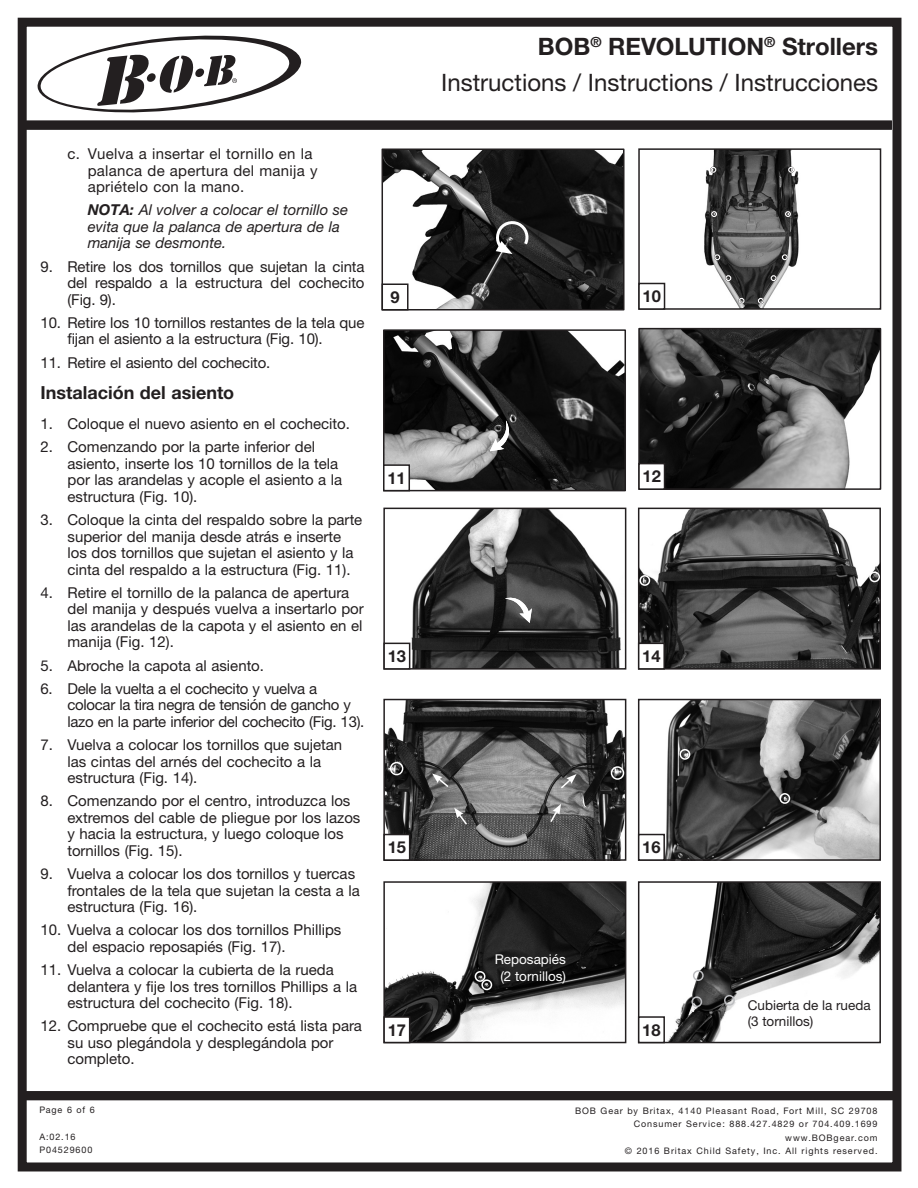
<style>
.page{position:relative;width:918px;height:1188px;background:#fff}
.page>*{position:absolute;margin:0;border:0;box-sizing:border-box;transform-origin:0 0}
.t1{font:24px/35.5px "Helvetica Neue LTW1 G";color:#231f20;text-align:right}
.Body_Header{font:700 18px "Helvetica Neue LTW1 G";color:#231f20}
.t2{font:700 16.5px "Helvetica Neue LTW1 G";color:#231f20}
.t3{font:15px/16.5px "Helvetica Neue LTW1 G";color:#231f20}
.t4{font:15px/16.5px "Helvetica Neue LTW1 G";letter-spacing:-.02em;color:#231f20}
.Numbered_List{font:italic 15px/16.5px "Helvetica Neue LTW1 G";color:#231f20}
.t5{font:15px/16.5px "Helvetica Neue LTW1 G";letter-spacing:.02em;color:#231f20}
.t6{font:13.5px "Helvetica Neue LTW1 G";color:#231f20}
.t7{font:13.5px "Helvetica Neue LTW1 G";color:#fff}
.t8{font:9px/13.5px "Helvetica Neue LTW1 G";letter-spacing:.1em;color:#231f20}
.s1{font-weight:700}
</style>
<div class="page">
<svg style="left:37px;top:35px;width:265px;height:78px"></svg>
<div style="left:22px;top:1091px;width:874px;height:9px;background:#231f20"></div>
<div style="left:21px;top:121px;width:871px;height:9px;background:#231f20"></div>
<div style="left:18px;top:18px;width:883px;height:1153px;border:9px solid #231f20"></div>
<img style="left:385px;top:151px;width:237px;height:156px">
<div style="left:382px;top:148px;width:243px;height:162px;border:2px solid #231f20"></div>
<div style="left:382px;top:284px;width:26px;height:26px;background:#fff"></div>
<div style="left:382px;top:284px;width:27px;height:26px;border:2px solid #231f20"></div>
<img style="left:386px;top:332px;width:237px;height:156px">
<div style="left:383px;top:329px;width:243px;height:162px;border:2px solid #231f20"></div>
<div style="left:384px;top:465px;width:25px;height:26px;background:#fff"></div>
<div style="left:383px;top:464px;width:27px;height:27px;border:2px solid #231f20"></div>
<img style="left:641px;top:331px;width:237px;height:156px">
<div style="left:638px;top:328px;width:243px;height:162px;border:2px solid #231f20"></div>
<div style="left:639px;top:464px;width:26px;height:25px;background:#fff"></div>
<div style="left:638px;top:463px;width:27px;height:27px;border:2px solid #231f20"></div>
<img style="left:386px;top:511px;width:235px;height:156px">
<div style="left:383px;top:508px;width:243px;height:162px;border:2px solid #231f20"></div>
<div style="left:384px;top:643px;width:26px;height:26px;background:#fff"></div>
<div style="left:383px;top:643px;width:27px;height:27px;border:2px solid #231f20"></div>
<svg style="left:505px;top:598px;width:27px;height:25px"></svg>
<img style="left:641px;top:511px;width:237px;height:156px">
<div style="left:638px;top:508px;width:243px;height:162px;border:2px solid #231f20"></div>
<div style="left:639px;top:643px;width:25px;height:26px;background:#fff"></div>
<div style="left:638px;top:643px;width:27px;height:27px;border:2px solid #231f20"></div>
<div style="left:639px;top:575px;width:11px;height:11px;border:2px solid #fff;border-radius:50%"></div>
<div style="left:869px;top:571px;width:11px;height:11px;border:2px solid #fff;border-radius:50%"></div>
<img style="left:386px;top:702px;width:237px;height:156px">
<div style="left:383px;top:699px;width:243px;height:162px;border:2px solid #231f20"></div>
<div style="left:384px;top:835px;width:26px;height:25px;background:#fff"></div>
<div style="left:383px;top:834px;width:27px;height:27px;border:2px solid #231f20"></div>
<svg style="left:559px;top:774px;width:18px;height:16px"></svg>
<svg style="left:549px;top:804px;width:12px;height:20px"></svg>
<svg style="left:454px;top:808px;width:15px;height:18px"></svg>
<svg style="left:432px;top:773px;width:18px;height:16px"></svg>
<div style="left:390px;top:762px;width:13px;height:13px;border:2px solid #fff;border-radius:50%"></div>
<div style="left:611px;top:766px;width:13px;height:14px;border:2px solid #fff;border-radius:50%"></div>
<img style="left:641px;top:702px;width:237px;height:156px">
<div style="left:638px;top:699px;width:243px;height:162px;border:2px solid #231f20"></div>
<div style="left:639px;top:835px;width:25px;height:25px;background:#fff"></div>
<div style="left:638px;top:834px;width:27px;height:27px;border:2px solid #231f20"></div>
<div style="left:779px;top:793px;width:11px;height:11px;border:2px solid #fff;border-radius:50%"></div>
<div style="left:680px;top:749px;width:10px;height:11px;border:2px solid #fff;border-radius:50%"></div>
<img style="left:386px;top:884px;width:237px;height:156px">
<div style="left:383px;top:881px;width:243px;height:162px;border:2px solid #231f20"></div>
<div style="left:384px;top:1017px;width:26px;height:26px;background:#fff"></div>
<div style="left:383px;top:1016px;width:27px;height:27px;border:2px solid #231f20"></div>
<div style="left:481px;top:979px;width:11px;height:11px;border:2px solid #fff;border-radius:50%"></div>
<div style="left:475px;top:971px;width:10px;height:11px;border:2px solid #fff;border-radius:50%"></div>
<img style="left:669px;top:884px;width:209px;height:156px">
<div style="left:638px;top:881px;width:243px;height:162px;border:2px solid #231f20"></div>
<div style="left:638px;top:1016px;width:27px;height:27px;border:2px solid #231f20"></div>
<div style="left:693px;top:970px;width:11px;height:11px;border:2px solid #bcbdc0;border-radius:50%"></div>
<div style="left:691px;top:996px;width:11px;height:11px;border:2px solid #bcbdc0;border-radius:50%"></div>
<div style="left:724px;top:995px;width:11px;height:11px;border:2px solid #bcbdc0;border-radius:50%"></div>
<img style="left:704px;top:151px;width:95px;height:156px">
<div style="left:638px;top:148px;width:243px;height:162px;border:2px solid #231f20"></div>
<div style="left:638px;top:283px;width:27px;height:27px;border:2px solid #231f20"></div>
<div style="left:710px;top:167px;width:7px;height:6px;border:2px solid #231f20;border-radius:50%"></div>
<svg style="left:710px;top:167px;width:6px;height:6px"></svg>
<svg style="left:788px;top:167px;width:6px;height:6px"></svg>
<svg style="left:785px;top:211px;width:6px;height:6px"></svg>
<svg style="left:711px;top:211px;width:6px;height:6px"></svg>
<svg style="left:782px;top:254px;width:6px;height:6px"></svg>
<svg style="left:714px;top:254px;width:6px;height:6px"></svg>
<div style="left:738px;top:298px;width:7px;height:6px;border:2px solid #231f20;border-radius:50%"></div>
<svg style="left:739px;top:298px;width:6px;height:6px"></svg>
<svg style="left:758px;top:298px;width:6px;height:6px"></svg>
<div style="left:770px;top:275px;width:7px;height:6px;border:2px solid #231f20;border-radius:50%"></div>
<svg style="left:771px;top:275px;width:6px;height:6px"></svg>
<div style="left:725px;top:275px;width:7px;height:6px;border:2px solid #231f20;border-radius:50%"></div>
<svg style="left:725px;top:275px;width:6px;height:6px"></svg>
<svg style="left:496px;top:220px;width:34px;height:34px"></svg>
<svg style="left:483px;top:420px;width:32px;height:33px"></svg>
<p class="t5" style="left:88px;top:146px;width:231px;text-indent:-20px">c. Vuelva a insertar el tornillo en la palanca de apertura del manija y apriételo con la mano.</p>
<p class="Numbered_List" style="left:88px;top:202px;width:262px"><span class="s1">NOTA:</span> Al volver a colocar el tornillo se evita que la palanca de apertura de la manija se desmonte.</p>
<p class="t3" style="left:68px;top:258px;width:299px;text-align:justify;text-indent:-27px">9. Retire los dos tornillos que sujetan la cinta del respaldo a la estructura del cochecito (Fig. 9).</p>
<p class="t3" style="left:68px;top:314px;width:299px;text-indent:-27px">10. Retire los 10 tornillos restantes de la tela que fijan el asiento a la estructura (Fig. 10).</p>
<p class="t3" style="left:40px;top:354px;width:231px">11. Retire el asiento del cochecito.</p>
<p class="Body_Header" style="left:40px;top:382px;width:195px">Instalación del asiento</p>
<p class="t3" style="left:40px;top:416px;width:311px">1. Coloque el nuevo asiento en el cochecito.</p>
<p class="t3" style="left:68px;top:439px;width:276px;text-indent:-27px">2. Comenzando por la parte inferior del asiento, inserte los 10 tornillos de la tela por las arandelas y acople el asiento a la estructura (Fig. 10).</p>
<p class="t3" style="left:68px;top:512px;width:296px;text-indent:-27px">3. Coloque la cinta del respaldo sobre la parte superior del manija desde atrás e inserte los dos tornillos que sujetan el asiento y la cinta del respaldo a la estructura (Fig. 11).</p>
<p class="t3" style="left:68px;top:584px;width:298px;text-indent:-27px">4. Retire el tornillo de la palanca de apertura del manija y después vuelva a insertarlo por las arandelas de la capota y el asiento en el manija (Fig. 12).</p>
<p class="t3" style="left:40px;top:657px;width:225px">5. Abroche la capota al asiento.</p>
<p class="t4" style="left:68px;top:680px;width:298px;text-indent:-27px">6. Dele la vuelta a el cochecito y vuelva a colocar la tira negra de tensión de gancho y lazo en la parte inferior del cochecito (Fig. 13).</p>
<p class="t3" style="left:68px;top:737px;width:276px;text-indent:-27px">7. Vuelva a colocar los tornillos que sujetan las cintas del arnés del cochecito a la estructura (Fig. 14).</p>
<p class="t3" style="left:68px;top:793px;width:294px;text-indent:-27px">8. Comenzando por el centro, introduzca los extremos del cable de pliegue por los lazos y hacia la estructura, y luego coloque los tornillos (Fig. 15).</p>
<p class="t3" style="left:68px;top:866px;width:294px;text-indent:-27px">9. Vuelva a colocar los dos tornillos y tuercas frontales de la tela que sujetan la cesta a la estructura (Fig. 16).</p>
<p class="t3" style="left:68px;top:922px;width:275px;text-indent:-27px">10. Vuelva a colocar los dos tornillos Phillips del espacio reposapiés (Fig. 17).</p>
<p class="t3" style="left:68px;top:962px;width:291px;text-indent:-27px">11. Vuelva a colocar la cubierta de la rueda delantera y fije los tres tornillos Phillips a la estructura del cochecito (Fig. 18).</p>
<p class="t3" style="left:68px;top:1018px;width:296px;text-indent:-27px">12. Compruebe que el cochecito está lista para su uso plegándola y desplegándola por completo.</p>
<p class="t8" style="left:39px;top:1103px;width:57px">Page 6 of 6</p>
<p class="t8" style="left:39px;top:1130px;width:55px">A:02.16<br>P04529600</p>
<h1 class="t1" style="left:441px;top:29px;width:438px"><span class="s1">BOB</span><sup>®</sup> <span class="s1">REVOLUTION</span><sup>®</sup> <span class="s1">Strollers<br></span>Instructions / Instructions / Instrucciones</h1>
<p class="t2" style="left:390px;top:287px;width:11px">9</p>
<p class="t2" style="left:643px;top:286px;width:20px">10</p>
<p class="t2" style="left:387px;top:468px;width:20px">11</p>
<p class="t2" style="left:643px;top:466px;width:20px">12</p>
<p class="t2" style="left:388px;top:646px;width:20px">13</p>
<p class="t2" style="left:642px;top:646px;width:20px">14</p>
<p class="t2" style="left:388px;top:837px;width:20px">15</p>
<p class="t2" style="left:642px;top:837px;width:20px">16</p>
<p class="t7" style="left:495px;top:951px;width:73px">Reposapiés</p>
<p class="t7" style="left:500px;top:968px;width:67px">(2 tornillos)</p>
<p class="t2" style="left:388px;top:1020px;width:20px">17</p>
<p class="t2" style="left:642px;top:1020px;width:20px">18</p>
<p class="t6" style="left:748px;top:997px;width:124px">Cubierta de la rueda</p>
<p class="t6" style="left:748px;top:1013px;width:67px">(3 tornillos)</p>
<p class="t8" style="left:575px;top:1104px;width:304px;text-align:right">BOB Gear by Britax, 4140 Pleasant Road, Fort Mill, SC 29708<br>Consumer Service: 888.427.4829 or 704.409.1699 www.BOBgear.com<br>© 2016 Britax Child Safety, Inc. All rights reserved.</p>
</div>
